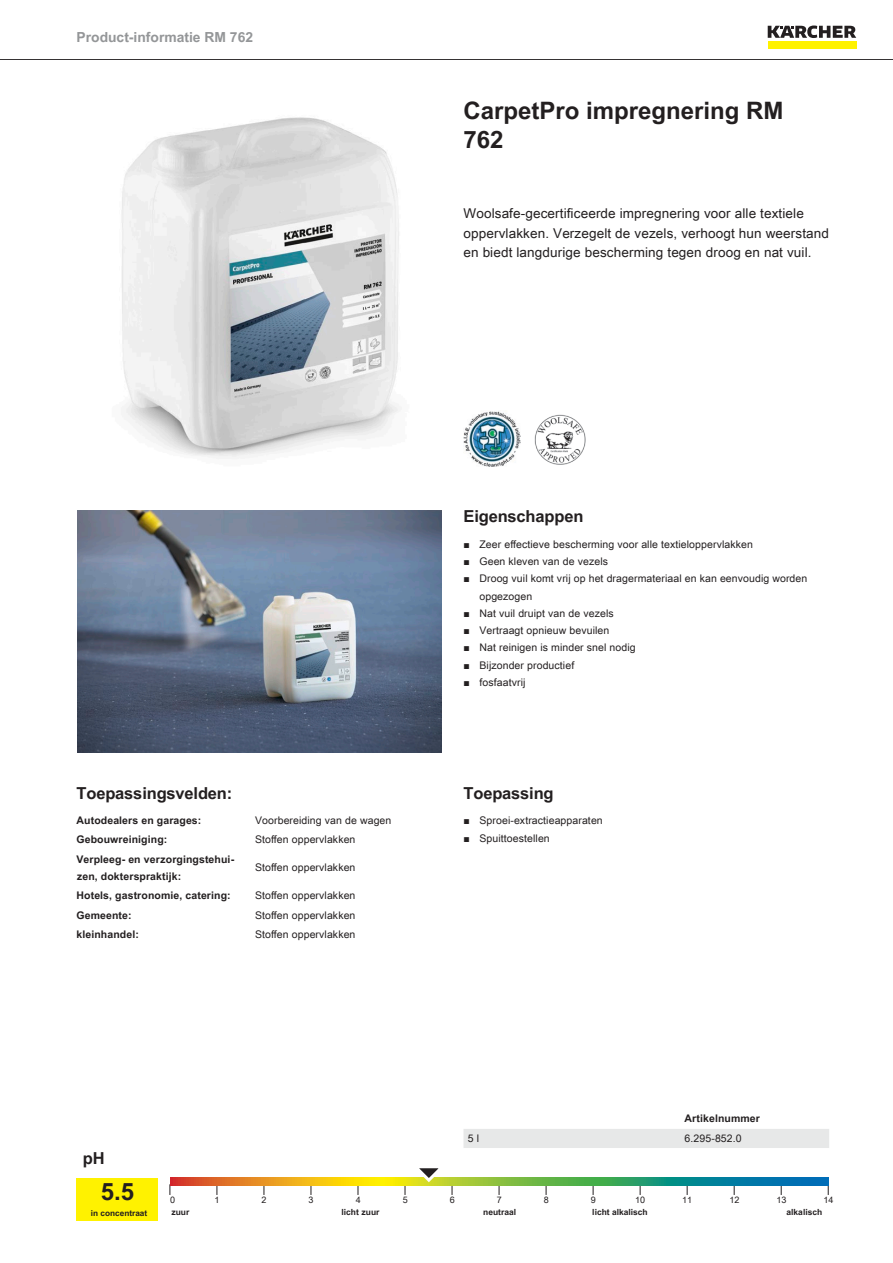
<style>
.page{position:relative;width:893px;height:1263px;background:#fff}
.page>*{position:absolute;margin:0;border:0;box-sizing:border-box;transform-origin:0 0}
.t1{font:700 24px/28.8px "Arial Unicode MS";color:#231f20}
.t2{font:700 16.5px "Arial Unicode MS";letter-spacing:-.01em;color:#231f20}
.t3{font:700 13.8px "Arial Unicode MS";color:#949698}
.t4{font:13.5px/19.5px "Arial Unicode MS";letter-spacing:.01em;color:#231f20}
.t5{font:10.5px/17.2px "Arial Unicode MS";letter-spacing:.01em;color:#231f20}
.t6{font:700 10.5px/17.2px "Arial Unicode MS";letter-spacing:.01em;color:#231f20}
.t7{font:9px "Arial Unicode MS";color:#231f20}
.t8{font:700 8.4px "Arial Unicode MS";color:#231f20}
.t9{font:700 8.25px "Arial Unicode MS";color:#231f20}
.s1{font-family:"Arial"}
</style>
<div class="page">
<hr style="left:0;top:59px;width:893px;height:1px;background:#231f20">
<div style="left:768px;top:42px;width:88px;height:7px;background:#fff200"></div>
<svg style="left:768px;top:26px;width:88px;height:12px"></svg>
<img style="left:121px;top:117px;width:281px;height:342px">
<img style="left:463px;top:411px;width:57px;height:56px">
<img style="left:534px;top:414px;width:52px;height:51px">
<img style="left:78px;top:510px;width:363px;height:243px">
<div style="left:77px;top:1178px;width:81px;height:42px;background:#fff200"></div>
<svg style="left:170px;top:1178px;width:658px;height:8px;background:#7c9d4f"></svg>
<svg style="left:405px;top:1168px;width:48px;height:27px"></svg>
<div style="left:463px;top:1129px;width:366px;height:19px;background:#e7e8e8"></div>
<h3 class="t3" style="left:77px;top:27px;width:178px">Product-informatie RM 762</h3>
<h1 class="t1" style="left:463px;top:97px;width:322px">CarpetPro impregnering RM<br>762</h1>
<p class="t4" style="left:463px;top:203px;width:367px">Woolsafe-gecertificeerde impregnering voor alle textiele oppervlakken. Verzegelt de vezels, verhoogt hun weerstand en biedt langdurige bescherming tegen droog en nat vuil.</p>
<h2 class="t2" style="left:77px;top:780px;width:157px">Toepassingsvelden:</h2>
<p class="t6" style="left:77px;top:812px;width:126px">Autodealers en garages:</p>
<p class="t5" style="left:255px;top:811px;width:138px">Voorbereiding van de wagen</p>
<p class="t6" style="left:77px;top:831px;width:92px">Gebouwreiniging:</p>
<p class="t5" style="left:255px;top:831px;width:102px">Stoffen oppervlakken</p>
<p class="t6" style="left:77px;top:851px;width:159px">Verpleeg- en verzorgingstehui&shy;zen, dokterspraktijk:</p>
<p class="t5" style="left:255px;top:859px;width:102px">Stoffen oppervlakken</p>
<p class="t6" style="left:77px;top:887px;width:156px">Hotels, gastronomie, catering:</p>
<p class="t5" style="left:255px;top:887px;width:102px">Stoffen oppervlakken</p>
<p class="t6" style="left:77px;top:907px;width:57px">Gemeente:</p>
<p class="t5" style="left:255px;top:906px;width:102px">Stoffen oppervlakken</p>
<p class="t6" style="left:77px;top:926px;width:64px">kleinhandel:</p>
<p class="t5" style="left:255px;top:926px;width:102px">Stoffen oppervlakken</p>
<h2 class="t2" style="left:463px;top:504px;width:121px">Eigenschappen</h2>
<p class="t5" style="left:463px;top:535px;width:291px"><span class="s1">■</span> Zeer effectieve bescherming voor alle textieloppervlakken</p>
<p class="t5" style="left:463px;top:553px;width:146px"><span class="s1">■</span> Geen kleven van de vezels</p>
<p class="t5" style="left:479px;top:570px;width:329px;text-indent:-16px"><span class="s1">■</span> Droog vuil komt vrij op het dragermateriaal en kan eenvoudig worden opgezogen</p>
<p class="t5" style="left:463px;top:604px;width:152px"><span class="s1">■</span> Nat vuil druipt van de vezels</p>
<p class="t5" style="left:463px;top:622px;width:147px"><span class="s1">■</span> Vertraagt opnieuw bevuilen</p>
<p class="t5" style="left:463px;top:639px;width:174px"><span class="s1">■</span> Nat reinigen is minder snel nodig</p>
<p class="t5" style="left:463px;top:656px;width:112px"><span class="s1">■</span> Bijzonder productief</p>
<p class="t5" style="left:463px;top:673px;width:63px"><span class="s1">■</span> fosfaatvrij</p>
<h2 class="t2" style="left:463px;top:780px;width:92px">Toepassing</h2>
<p class="t5" style="left:463px;top:812px;width:141px"><span class="s1">■</span> Sproei-extractieapparaten</p>
<p class="t5" style="left:463px;top:829px;width:88px"><span class="s1">■</span> Spuittoestellen</p>
<p class="t6" style="left:685px;top:1110px;width:77px">Artikelnummer</p>
<p class="t5" style="left:468px;top:1129px;width:13px">5 l</p>
<p class="t5" style="left:685px;top:1129px;width:59px">6.295-852.0</p>
<h2 class="t2" style="left:83px;top:1146px;width:23px">pH</h2>
<h1 class="t1" style="left:101px;top:1178px;width:35px">5.5</h1>
<p class="t7" style="left:170px;top:1193px;width:7px">0</p>
<p class="t7" style="left:215px;top:1193px;width:7px">1</p>
<p class="t7" style="left:262px;top:1193px;width:7px">2</p>
<p class="t7" style="left:309px;top:1193px;width:7px">3</p>
<p class="t7" style="left:356px;top:1193px;width:7px">4</p>
<p class="t7" style="left:403px;top:1193px;width:7px">5</p>
<p class="t7" style="left:450px;top:1193px;width:7px">6</p>
<p class="t7" style="left:497px;top:1193px;width:7px">7</p>
<p class="t7" style="left:544px;top:1193px;width:7px">8</p>
<p class="t7" style="left:591px;top:1193px;width:7px">9</p>
<p class="t7" style="left:635px;top:1193px;width:12px">10</p>
<p class="t7" style="left:682px;top:1193px;width:12px">11</p>
<p class="t7" style="left:729px;top:1193px;width:12px">12</p>
<p class="t7" style="left:776px;top:1193px;width:12px">13</p>
<p class="t7" style="left:823px;top:1193px;width:12px">14</p>
<p class="t9" style="left:91px;top:1207px;width:58px">in concentraat</p>
<p class="t8" style="left:171px;top:1206px;width:20px">zuur</p>
<p class="t8" style="left:341px;top:1206px;width:39px">licht zuur</p>
<p class="t8" style="left:483px;top:1206px;width:34px">neutraal</p>
<p class="t8" style="left:592px;top:1206px;width:57px">licht alkalisch</p>
<p class="t8" style="left:786px;top:1206px;width:37px">alkalisch</p>
</div>
